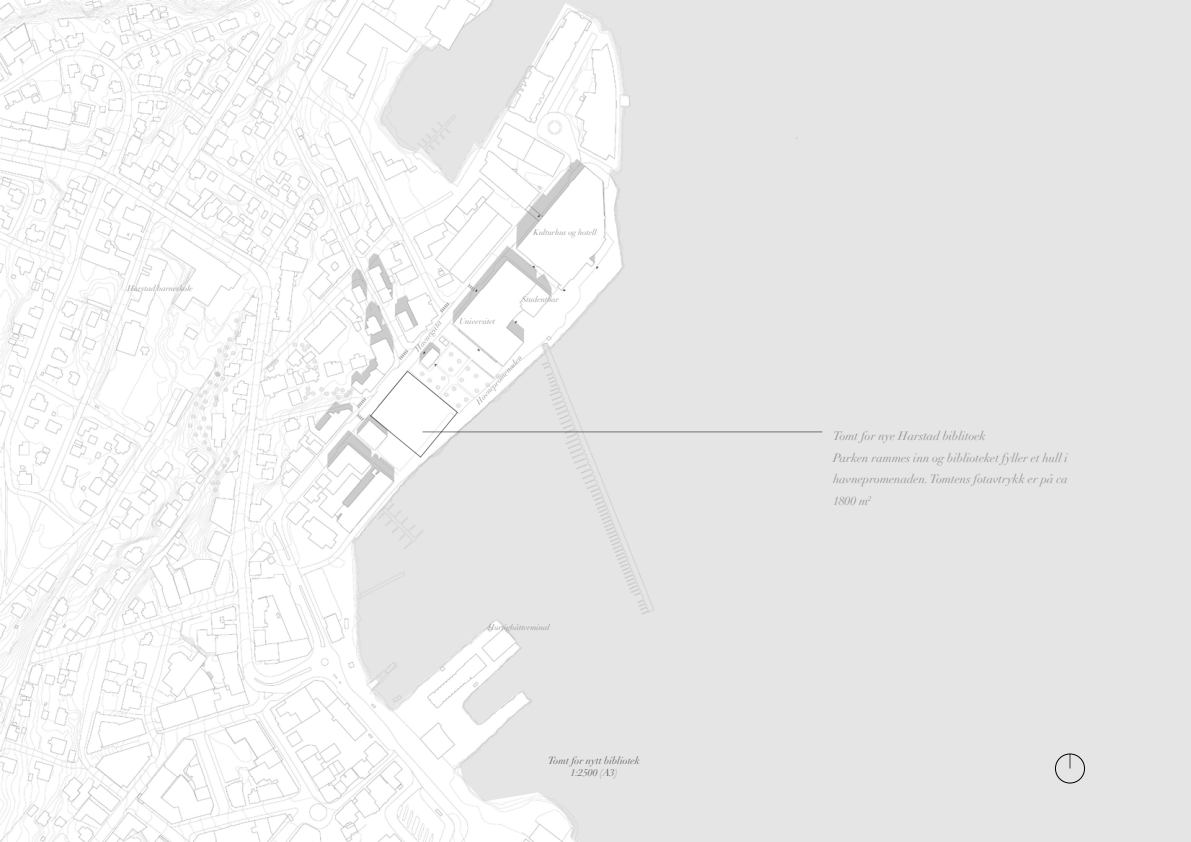
<style>
.page{position:relative;width:1191px;height:842px;background:#fff}
.page>*{position:absolute;margin:0;border:0;box-sizing:border-box;transform-origin:0 0}
.t1{font:italic 12px/21.6px "Didot";color:#939598}
.t2{font:italic 10px/12px "Didot";color:#636466;text-align:center}
.t3{font:italic 8px "Didot";color:#939598}
</style>
<div class="page">
<img style="left:1px;top:0;width:1190px;height:842px">
<div style="left:1055px;top:754px;width:29px;height:29px;border:1px solid #000;border-radius:50%"></div>
<svg style="left:1069px;top:754px;width:1px;height:14px"></svg>
<svg style="left:369px;top:370px;width:90px;height:88px"></svg>
<hr style="left:422px;top:431px;width:400px;height:1px;background:#000">
<p class="t3" style="left:128px;top:283px;width:67px">Harstad barneskole</p>
<p class="t3" style="left:533px;top:228px;width:65px">Kulturhus og hotell</p>
<p class="t3" style="left:413px;top:347px;width:39px;rotate:-51deg">Havnegata</p>
<p class="t3" style="left:459px;top:316px;width:37px">Universitet</p>
<p class="t3" style="left:522px;top:295px;width:39px">Studentbar</p>
<p class="t3" style="left:474px;top:399px;width:65px;rotate:-47deg">Havnepromenaden</p>
<p class="t3" style="left:488px;top:622px;width:63px">Hurtigbåtterminal</p>
<p class="t2" style="left:548px;top:754px;width:94px">Tomt for nytt bibliotek<br>1:2500 (A3)</p>
<p class="t1" style="left:833px;top:425px;width:236px">Tomt for nye Harstad biblitoek<br>Parken rammes inn og biblioteket fyller et hull i havnepromenaden. Tomtens fotavtrykk er på ca 1800 m<sup>2</sup></p>
</div>
